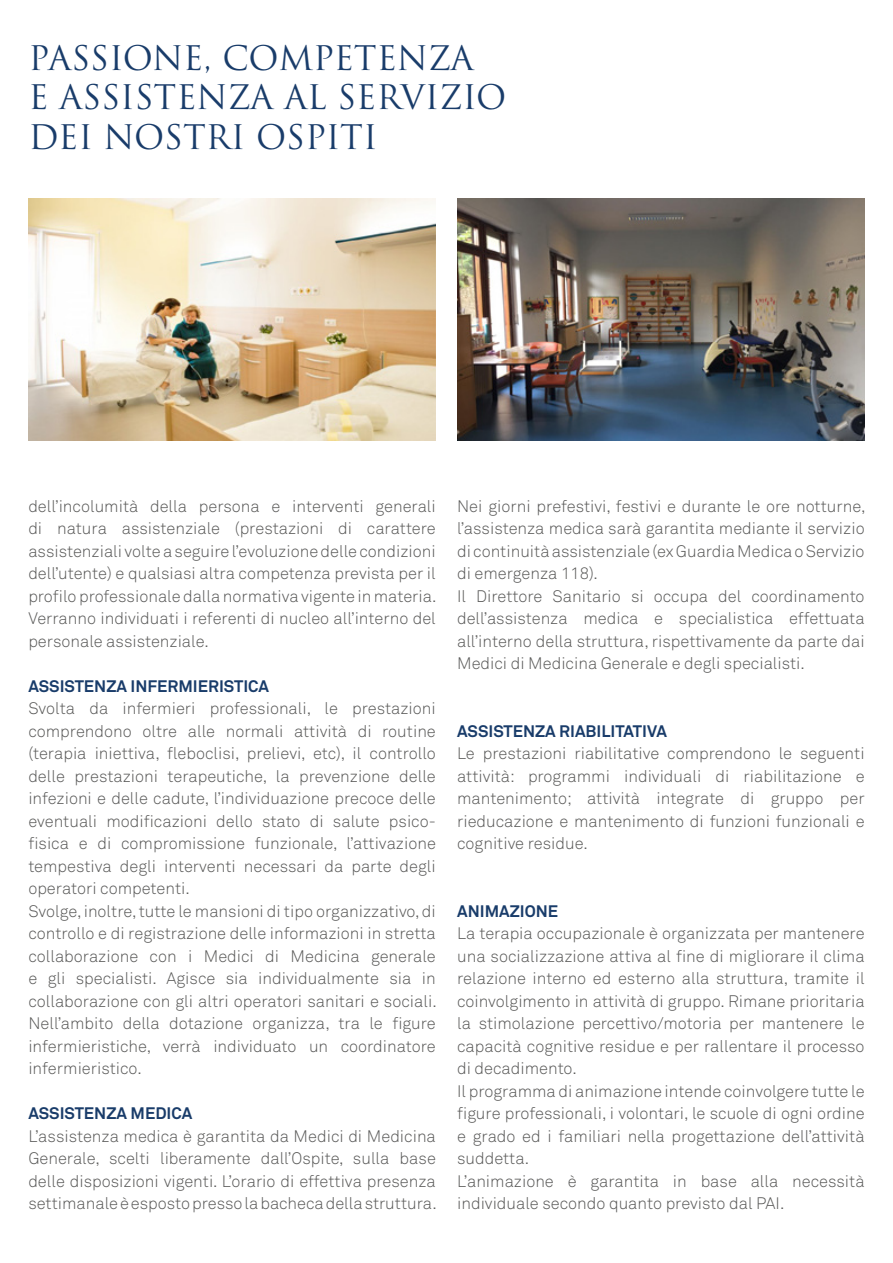
<style>
.page{position:relative;width:893px;height:1263px;background:#fff}
.page>*{position:absolute;margin:0;border:0;box-sizing:border-box;transform-origin:0 0}
.t1{font:33px/39.6px "Trajan Pro";color:#193c6a}
.t2{font:16.5px/22.5px "Akkurat Light Pro";color:#575756;text-align:justify}
.t3{font:700 16.5px "Akkurat Pro";color:#193c6a}
</style>
<div class="page">
<img style="left:457px;top:198px;width:408px;height:243px">
<img style="left:28px;top:198px;width:408px;height:243px">
<h1 class="t1" style="left:28px;top:38px;width:479px">PASSIONE, COMPETENZA<br>E ASSISTENZA AL SERVIZIO<br>DEI NOSTRI OSPITI</h1>
<p class="t2" style="left:28px;top:495px;width:410px">dell’incolumità della persona e interventi generali di natura assistenziale (prestazioni di carattere assistenziali volte a seguire l’evoluzione delle condizioni dell’utente) e qualsiasi altra competenza prevista per il profilo professionale dalla normativa vigente in materia.<br>Verranno individuati i referenti di nucleo all’interno del personale assistenziale.</p>
<p class="t3" style="left:28px;top:675px;width:242px">ASSISTENZA INFERMIERISTICA</p>
<p class="t2" style="left:28px;top:697px;width:410px;text-align:left">Svolta da infermieri professionali, le prestazioni comprendono oltre alle normali attività di routine (terapia iniettiva, fleboclisi, prelievi, etc), il controllo delle prestazioni terapeutiche, la prevenzione delle infezioni e delle cadute, l’individuazione precoce delle eventuali modificazioni dello stato di salute psico&shy;fisica e di compromissione funzionale, l’attivazione tempestiva degli interventi necessari da parte degli operatori competenti.<br>Svolge, inoltre, tutte le mansioni di tipo organizzativo, di controllo e di registrazione delle informazioni in stretta collaborazione con i Medici di Medicina generale e gli specialisti. Agisce sia individualmente sia in collaborazione con gli altri operatori sanitari e sociali.<br>Nell’ambito della dotazione organizza, tra le figure infermieristiche, verrà individuato un coordinatore infermieristico.</p>
<p class="t3" style="left:28px;top:1103px;width:165px">ASSISTENZA MEDICA</p>
<p class="t2" style="left:28px;top:1125px;width:410px">L’assistenza medica è garantita da Medici di Medicina Generale, scelti liberamente dall’Ospite, sulla base delle disposizioni vigenti. L’orario di effettiva presenza settimanale è esposto presso la bacheca della struttura.</p>
<p class="t2" style="left:457px;top:495px;width:410px;text-align:left">Nei giorni prefestivi, festivi e durante le ore notturne, l’assistenza medica sarà garantita mediante il servizio di continuità assistenziale (ex Guardia Medica o Servizio di emergenza 118).<br>Il Direttore Sanitario si occupa del coordinamento dell’assistenza medica e specialistica effettuata all’interno della struttura, rispettivamente da parte dai Medici di Medicina Generale e degli specialisti.</p>
<p class="t3" style="left:457px;top:721px;width:211px">ASSISTENZA RIABILITATIVA</p>
<p class="t2" style="left:457px;top:742px;width:409px">Le prestazioni riabilitative comprendono le seguenti attività: programmi individuali di riabilitazione e mantenimento; attività integrate di gruppo per rieducazione e mantenimento di funzioni funzionali e cognitive residue.</p>
<p class="t3" style="left:457px;top:901px;width:103px">ANIMAZIONE</p>
<p class="t2" style="left:457px;top:922px;width:409px;text-align:left">La terapia occupazionale è organizzata per mantenere una socializzazione attiva al fine di migliorare il clima relazione interno ed esterno alla struttura, tramite il coinvolgimento in attività di gruppo. Rimane prioritaria la stimolazione percettivo/motoria per mantenere le capacità cognitive residue e per rallentare il processo di decadimento.<br>Il programma di animazione intende coinvolgere tutte le figure professionali, i volontari, le scuole di ogni ordine e grado ed i familiari nella progettazione dell’attività suddetta.<br>L’animazione è garantita in base alla necessità individuale secondo quanto previsto dal PAI.</p>
</div>
